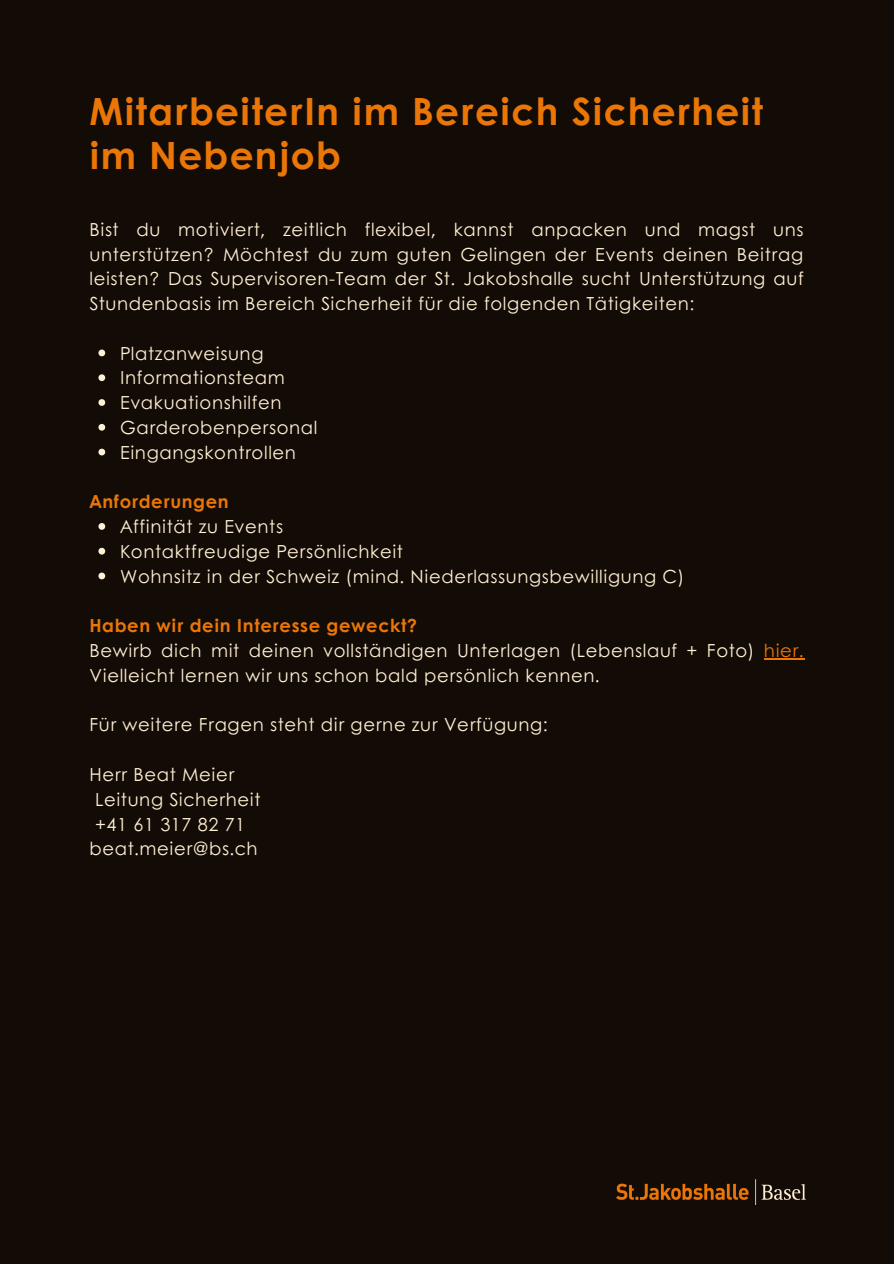
<style>
.page{position:relative;width:894px;height:1264px;background:#fff}
.page>*{position:absolute;margin:0;border:0;box-sizing:border-box;transform-origin:0 0}
.t1{font:700 37.5px/44px "Century Gothic";letter-spacing:.035em;color:#ea7607}
.t2{font:18px/24.8px "Century Gothic";letter-spacing:.035em;color:#fef0d3}
.t3{font:700 18px "Century Gothic";letter-spacing:.035em;color:#ea7607}
.s1{font-weight:700;color:#ea7607}
.s2{color:#ea7607}
</style>
<div class="page">
<div style="left:0;top:0;width:893px;height:1263px;background:#130b06"></div>
<img style="left:616px;top:1179px;width:189px;height:25px">
<svg style="left:98px;top:349px;width:7px;height:7px"></svg>
<svg style="left:98px;top:374px;width:7px;height:7px"></svg>
<svg style="left:98px;top:399px;width:7px;height:7px"></svg>
<svg style="left:98px;top:424px;width:7px;height:6px"></svg>
<svg style="left:98px;top:448px;width:7px;height:7px"></svg>
<svg style="left:98px;top:523px;width:7px;height:7px"></svg>
<svg style="left:98px;top:548px;width:7px;height:6px"></svg>
<svg style="left:98px;top:572px;width:7px;height:7px"></svg>
<hr style="left:763px;top:658px;width:41px;height:1px;background:#ea7607">
<h1 class="t1" style="left:89px;top:88px;width:675px">MitarbeiterIn im Bereich Sicherheit im Nebenjob</h1>
<p class="t2" style="left:89px;top:216px;width:715px;text-align:justify">Bist du motiviert, zeitlich flexibel, kannst anpacken und magst uns unterstützen? Möchtest du zum guten Gelingen der Events deinen Beitrag leisten? Das Supervisoren-Team der St. Jakobshalle sucht Unterstützung auf Stundenbasis im Bereich Sicherheit für die folgenden Tätigkeiten:</p>
<p class="t2" style="left:120px;top:340px;width:199px">Platzanweisung<br>Informationsteam<br>Evakuationshilfen<br>Garderobenpersonal<br>Eingangskontrollen</p>
<p class="t3" style="left:89px;top:488px;width:141px">Anforderungen</p>
<p class="t2" style="left:120px;top:513px;width:565px">Affinität zu Events<br>Kontaktfreudige Persönlichkeit<br>Wohnsitz in der Schweiz (mind. Niederlassungsbewilligung C)</p>
<p class="t2" style="left:89px;top:612px;width:715px"><span class="s1">Haben wir dein Interesse geweckt?<br></span>Bewirb dich mit deinen vollständigen Unterlagen (Lebenslauf + Foto) <span class="s2">hier.<br></span>Vielleicht lernen wir uns schon bald persönlich kennen.</p>
<p class="t2" style="left:89px;top:711px;width:460px">Für weitere Fragen steht dir gerne zur Verfügung:</p>
<p class="t2" style="left:89px;top:761px;width:146px">Herr Beat Meier</p>
<p class="t2" style="left:95px;top:786px;width:167px">Leitung Sicherheit</p>
<p class="t2" style="left:95px;top:810px;width:152px">+41 61 317 82 71</p>
<p class="t2" style="left:89px;top:835px;width:170px">beat.meier@bs.ch</p>
</div>
